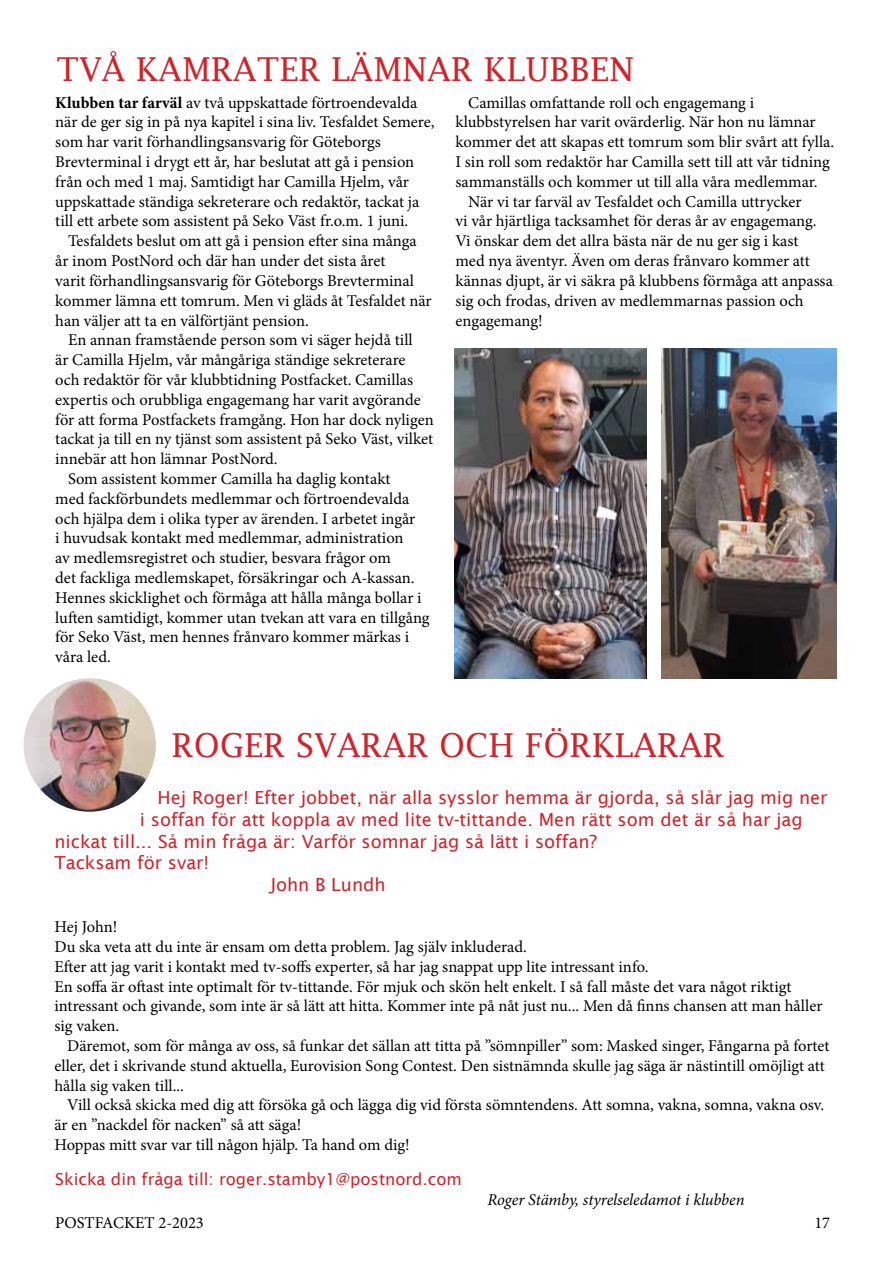
<style>
.page{position:relative;width:893px;height:1263px;background:#fff}
.page>*{position:absolute;margin:0;border:0;box-sizing:border-box;transform-origin:0 0}
.t1{font:33px "Lucida Fax";color:#d2232a}
.t2{font:18px "Lucida Sans";color:#d2232a}
.t3{font:16.5px/19.8px "Minion Pro";color:#000}
.t4{font:16.5px "Lucida Sans";color:#d2232a}
.t5{font:italic 16.5px "Minion Pro";letter-spacing:-.01em;color:#000}
.s1{font-weight:700}
</style>
<div class="page">
<img style="left:661px;top:349px;width:176px;height:329px">
<img style="left:454px;top:349px;width:193px;height:329px">
<img style="left:24px;top:678px;width:132px;height:134px">
<h1 class="t1" style="left:56px;top:50px;width:579px">TVÅ KAMRATER LÄMNAR KLUBBEN</h1>
<p class="t3" style="left:55px;top:93px;width:381px"><span class="s1">Klubben tar farväl</span> av två uppskattade förtroendevalda när de ger sig in på nya kapitel i sina liv. Tesfaldet Semere, som har varit förhandlingsansvarig för Göteborgs Brevterminal i drygt ett år, har beslutat att gå i pension från och med 1 maj. Samtidigt har Camilla Hjelm, vår uppskattade ständiga sekreterare och redaktör, tackat ja till ett arbete som assistent på Seko Väst fr.o.m. 1 juni.</p>
<p class="t3" style="left:55px;top:231px;width:378px;text-indent:13px">Tesfaldets beslut om att gå i pension efter sina många år inom PostNord och där han under det sista året<br>varit förhandlingsansvarig för Göteborgs Brevterminal kommer lämna ett tomrum. Men vi gläds åt Tesfaldet när han väljer att ta en välförtjänt pension.</p>
<p class="t3" style="left:68px;top:330px;width:346px">En annan framstående person som vi säger hejdå till</p>
<p class="t3" style="left:55px;top:350px;width:352px">är Camilla Hjelm, vår mångåriga ständige sekreterare</p>
<p class="t3" style="left:55px;top:370px;width:359px">och redaktör för vår klubbtidning Postfacket. Camillas</p>
<p class="t3" style="left:55px;top:390px;width:367px">expertis och orubbliga engagemang har varit avgörande</p>
<p class="t3" style="left:55px;top:409px;width:380px">för att forma Postfackets framgång. Hon har dock nyligen</p>
<p class="t3" style="left:55px;top:429px;width:379px">tackat ja till en ny tjänst som assistent på Seko Väst, vilket</p>
<p class="t3" style="left:55px;top:449px;width:224px">innebär att hon lämnar PostNord.</p>
<p class="t3" style="left:68px;top:469px;width:324px">Som assistent kommer Camilla ha daglig kontakt</p>
<p class="t3" style="left:55px;top:489px;width:356px">med fackförbundets medlemmar och förtroendevalda</p>
<p class="t3" style="left:55px;top:508px;width:362px">och hjälpa dem i olika typer av ärenden. I arbetet ingår</p>
<p class="t3" style="left:55px;top:528px;width:350px">i huvudsak kontakt med medlemmar, administration</p>
<p class="t3" style="left:55px;top:548px;width:337px">av medlemsregistret och studier, besvara frågor om</p>
<p class="t3" style="left:55px;top:568px;width:361px">det fackliga medlemskapet, försäkringar och A-kassan.</p>
<p class="t3" style="left:55px;top:588px;width:368px">Hennes skicklighet och förmåga att hålla många bollar i</p>
<p class="t3" style="left:55px;top:607px;width:376px">luften samtidigt, kommer utan tvekan att vara en tillgång</p>
<p class="t3" style="left:55px;top:627px;width:355px">för Seko Väst, men hennes frånvaro kommer märkas i</p>
<p class="t3" style="left:55px;top:647px;width:57px">våra led.</p>
<p class="t3" style="left:468px;top:93px;width:287px">Camillas omfattande roll och engagemang i</p>
<p class="t3" style="left:455px;top:112px;width:362px">klubbstyrelsen har varit ovärderlig. När hon nu lämnar</p>
<p class="t3" style="left:455px;top:132px;width:380px">kommer det att skapas ett tomrum som blir svårt att fylla.</p>
<p class="t3" style="left:455px;top:152px;width:376px">I sin roll som redaktör har Camilla sett till att vår tidning</p>
<p class="t3" style="left:455px;top:172px;width:364px">sammanställs och kommer ut till alla våra medlemmar.</p>
<p class="t3" style="left:468px;top:192px;width:335px">När vi tar farväl av Tesfaldet och Camilla uttrycker</p>
<p class="t3" style="left:455px;top:211px;width:363px">vi vår hjärtliga tacksamhet för deras år av engagemang.</p>
<p class="t3" style="left:455px;top:231px;width:344px">Vi önskar dem det allra bästa när de nu ger sig i kast</p>
<p class="t3" style="left:455px;top:251px;width:356px">med nya äventyr. Även om deras frånvaro kommer att</p>
<p class="t3" style="left:455px;top:271px;width:379px">kännas djupt, är vi säkra på klubbens förmåga att anpassa</p>
<p class="t3" style="left:455px;top:291px;width:350px">sig och frodas, driven av medlemmarnas passion och</p>
<p class="t3" style="left:455px;top:310px;width:89px">engagemang!</p>
<h1 class="t1" style="left:171px;top:726px;width:555px">ROGER SVARAR OCH FÖRKLARAR</h1>
<p class="t2" style="left:158px;top:788px;width:671px">Hej Roger! Efter jobbet, när alla sysslor hemma är gjorda, så slår jag mig ner</p>
<p class="t2" style="left:140px;top:809px;width:664px">i soffan för att koppla av med lite tv-tittande. Men rätt som det är så har jag</p>
<p class="t2" style="left:54px;top:831px;width:544px">nickat till... Så min fråga är: Varför somnar jag så lätt i soffan?</p>
<p class="t2" style="left:54px;top:852px;width:156px">Tacksam för svar!</p>
<p class="t2" style="left:270px;top:874px;width:117px">John B Lundh</p>
<p class="t3" style="left:54px;top:917px;width:770px">Hej John!<br>Du ska veta att du inte är ensam om detta problem. Jag själv inkluderad.<br>Efter att jag varit i kontakt med tv-soffs experter, så har jag snappat upp lite intressant info.<br>En soffa är oftast inte optimalt för tv-tittande. För mjuk och skön helt enkelt. I så fall måste det vara något riktigt intressant och givande, som inte är så lätt att hitta. Kommer inte på nåt just nu... Men då finns chansen att man håller sig vaken.</p>
<p class="t3" style="left:54px;top:1036px;width:777px;text-indent:13px">Däremot, som för många av oss, så funkar det sällan att titta på ”sömnpiller” som: Masked singer, Fångarna på fortet eller, det i skrivande stund aktuella, Eurovision Song Contest. Den sistnämnda skulle jag säga är nästintill omöjligt att hålla sig vaken till...</p>
<p class="t3" style="left:54px;top:1095px;width:771px;text-indent:13px">Vill också skicka med dig att försöka gå och lägga dig vid första sömntendens. Att somna, vakna, somna, vakna osv. är en ”nackdel för nacken” så att säga!<br>Hoppas mitt svar var till någon hjälp. Ta hand om dig!</p>
<p class="t4" style="left:55px;top:1170px;width:408px">Skicka din fråga till: roger.stamby1@postnord.com</p>
<p class="t5" style="left:487px;top:1188px;width:259px">Roger Stämby, styrelseledamot i klubben</p>
<p class="t3" style="left:55px;top:1213px;width:150px">POSTFACKET 2-2023</p>
<p class="t3" style="left:814px;top:1213px;width:17px">17</p>
</div>
